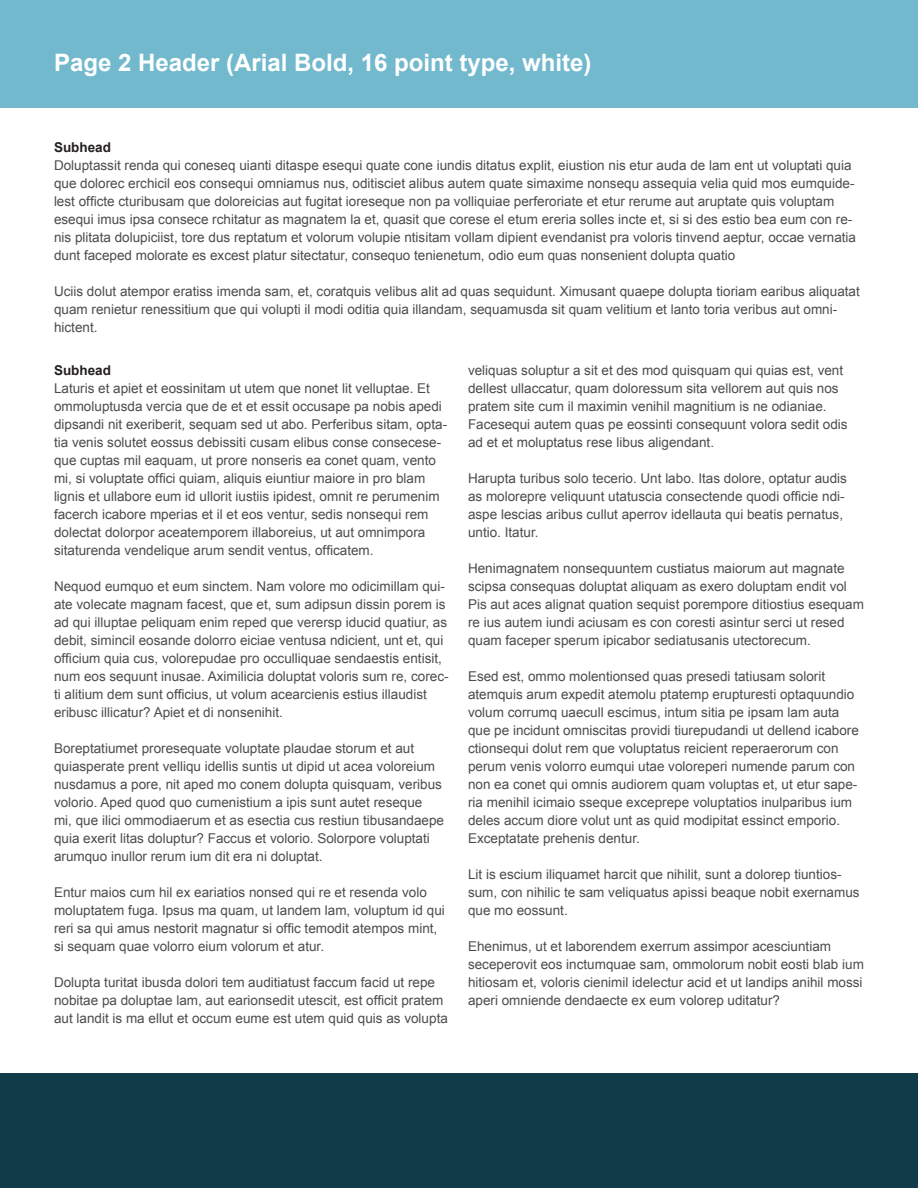
<style>
.page{position:relative;width:918px;height:1188px;background:#fff}
.page>*{position:absolute;margin:0;border:0;box-sizing:border-box;transform-origin:0 0}
.t1{font:700 24px "Arial";color:#fff}
.t2{font:13.5px/18px "Arial";color:#4b4c4d}
.t3{font:700 13.5px "Arial";color:#231f20}
</style>
<div class="page">
<div style="left:0;top:0;width:918px;height:108px;background:#72b9cd"></div>
<div style="left:0;top:1074px;width:918px;height:114px;background:#113b49"></div>
<p class="t1" style="left:54px;top:47px;width:539px">Page 2 Header (Arial Bold, 16 point type, white)</p>
<p class="t3" style="left:54px;top:139px;width:59px">Subhead</p>
<p class="t2" style="left:54px;top:157px;width:804px">Doluptassit renda qui coneseq uianti ditaspe esequi quate cone iundis ditatus explit, eiustion nis etur auda de lam ent ut voluptati quia que dolorec erchicil eos consequi omniamus nus, oditisciet alibus autem quate simaxime nonsequ assequia velia quid mos eumquide&shy;lest officte cturibusam que doloreicias aut fugitat ioreseque non pa volliquiae perferoriate et etur rerume aut aruptate quis voluptam esequi imus ipsa consece rchitatur as magnatem la et, quasit que corese el etum ereria solles incte et, si si des estio bea eum con re&shy;nis plitata dolupiciist, tore dus reptatum et volorum volupie ntisitam vollam dipient evendanist pra voloris tinvend aeptur, occae vernatia dunt faceped molorate es excest platur sitectatur, consequo tenienetum, odio eum quas nonsenient dolupta quatio</p>
<p class="t2" style="left:54px;top:283px;width:807px">Uciis dolut atempor eratiss imenda sam, et, coratquis velibus alit ad quas sequidunt. Ximusant quaepe dolupta tioriam earibus aliquatat quam renietur renessitium que qui volupti il modi oditia quia illandam, sequamusda sit quam velitium et lanto toria veribus aut omni&shy;hictent.</p>
<p class="t3" style="left:54px;top:361px;width:59px">Subhead</p>
<p class="t2" style="left:54px;top:379px;width:395px">Laturis et apiet et eossinitam ut utem que nonet lit velluptae. Et ommoluptusda vercia que de et et essit occusape pa nobis apedi dipsandi nit exeriberit, sequam sed ut abo. Perferibus sitam, opta&shy;tia venis solutet eossus debissiti cusam elibus conse consecese&shy;que cuptas mil eaquam, ut prore nonseris ea conet quam, vento mi, si voluptate offici quiam, aliquis eiuntiur maiore in pro blam lignis et ullabore eum id ullorit iustiis ipidest, omnit re perumenim facerch icabore mperias et il et eos ventur, sedis nonsequi rem dolectat dolorpor aceatemporem illaboreius, ut aut omnimpora sitaturenda vendelique arum sendit ventus, officatem.</p>
<p class="t2" style="left:54px;top:577px;width:396px">Nequod eumquo et eum sinctem. Nam volore mo odicimillam qui&shy;ate volecate magnam facest, que et, sum adipsun dissin porem is ad qui illuptae peliquam enim reped que verersp iducid quatiur, as debit, simincil eosande dolorro eiciae ventusa ndicient, unt et, qui officium quia cus, volorepudae pro occulliquae sendaestis entisit, num eos sequunt inusae. Aximilicia doluptat voloris sum re, corec&shy;ti alitium dem sunt officius, ut volum acearcienis estius illaudist eribusc illicatur? Apiet et di nonsenihit.</p>
<p class="t2" style="left:54px;top:739px;width:392px">Boreptatiumet proresequate voluptate plaudae storum et aut quiasperate prent velliqu idellis suntis ut dipid ut acea voloreium nusdamus a pore, nit aped mo conem dolupta quisquam, veribus volorio. Aped quod quo cumenistium a ipis sunt autet reseque<br>mi, que ilici ommodiaerum et as esectia cus restiun tibusandaepe quia exerit litas doluptur? Faccus et volorio. Solorpore voluptati arumquo inullor rerum ium dit era ni doluptat.</p>
<p class="t2" style="left:54px;top:883px;width:392px">Entur maios cum hil ex eariatios nonsed qui re et resenda volo moluptatem fuga. Ipsus ma quam, ut landem lam, voluptum id qui reri sa qui amus nestorit magnatur si offic temodit atempos mint, si sequam quae volorro eium volorum et atur.</p>
<p class="t2" style="left:54px;top:973px;width:395px">Dolupta turitat ibusda dolori tem auditiatust faccum facid ut repe nobitae pa doluptae lam, aut earionsedit utescit, est officit pratem aut landit is ma ellut et occum eume est utem quid quis as volupta</p>
<p class="t2" style="left:468px;top:361px;width:381px">veliquas soluptur a sit et des mod quisquam qui quias est, vent dellest ullaccatur, quam doloressum sita vellorem aut quis nos pratem site cum il maximin venihil magnitium is ne odianiae.<br>Facesequi autem quas pe eossinti consequunt volora sedit odis ad et et moluptatus rese libus aligendant.</p>
<p class="t2" style="left:468px;top:469px;width:380px">Harupta turibus solo tecerio. Unt labo. Itas dolore, optatur audis as molorepre veliquunt utatuscia consectende quodi officie ndi&shy;aspe lescias aribus cullut aperrov idellauta qui beatis pernatus, untio. Itatur.</p>
<p class="t2" style="left:468px;top:559px;width:397px">Henimagnatem nonsequuntem custiatus maiorum aut magnate scipsa consequas doluptat aliquam as exero doluptam endit vol Pis aut aces alignat quation sequist porempore ditiostius esequam re ius autem iundi aciusam es con coresti asintur serci ut resed quam faceper sperum ipicabor sediatusanis utectorecum.</p>
<p class="t2" style="left:468px;top:667px;width:392px">Esed est, ommo molentionsed quas presedi tatiusam solorit atemquis arum expedit atemolu ptatemp erupturesti optaquundio volum corrumq uaecull escimus, intum sitia pe ipsam lam auta que pe incidunt omniscitas providi tiurepudandi ut dellend icabore ctionsequi dolut rem que voluptatus reicient reperaerorum con perum venis volorro eumqui utae voloreperi numende parum con non ea conet qui omnis audiorem quam voluptas et, ut etur sape&shy;ria menihil icimaio sseque exceprepe voluptatios inulparibus ium deles accum diore volut unt as quid modipitat essinct emporio.<br>Exceptatate prehenis dentur.</p>
<p class="t2" style="left:468px;top:865px;width:393px">Lit is escium iliquamet harcit que nihilit, sunt a dolorep tiuntios&shy;sum, con nihilic te sam veliquatus apissi beaque nobit exernamus que mo eossunt.</p>
<p class="t2" style="left:468px;top:937px;width:397px">Ehenimus, ut et laborendem exerrum assimpor acesciuntiam seceperovit eos inctumquae sam, ommolorum nobit eosti blab ium hitiosam et, voloris cienimil idelectur acid et ut landips anihil mossi aperi omniende dendaecte ex eum volorep uditatur?</p>
</div>
